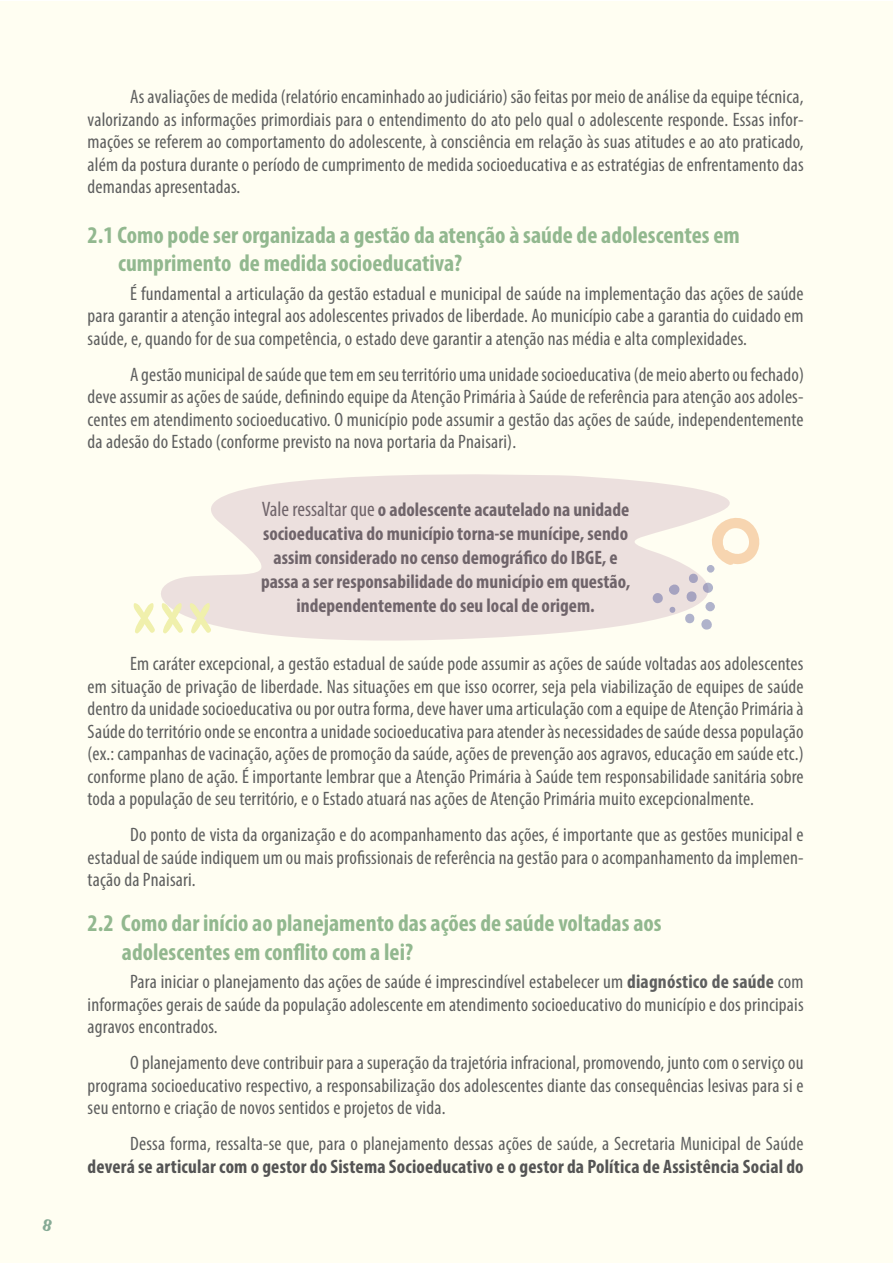
<style>
.page{position:relative;width:893px;height:1263px;background:#fff}
.page>*{position:absolute;margin:0;border:0;box-sizing:border-box;transform-origin:0 0}
.t1{font:700 condensed 24px/28.5px "Myriad Pro";color:#92b88f}
.t2{font:condensed 19.5px/22.5px "Myriad Pro";letter-spacing:.01em;color:#5e5f5f;text-align:justify}
.t3{font:700 condensed 19.5px/24px "Myriad Pro";color:#545454;text-align:center}
.t4{font:19.5px "Crickhollow Demo";color:#86aa95}
.s1{font-weight:400;font-size:21px}
.s2{font-weight:700}
</style>
<div class="page">
<div style="left:0;top:2px;width:893px;height:1261px;background:#fffef2"></div>
<svg style="left:161px;top:474px;width:569px;height:167px;fill:#ece0de"></svg>
<svg style="left:652px;top:514px;width:108px;height:116px"></svg>
<svg style="left:133px;top:603px;width:79px;height:31px"></svg>
<p class="t4" style="left:43px;top:1215px;width:11px">8</p>
<p class="t2" style="left:88px;top:85px;width:718px;text-indent:43px">As avaliações de medida (relatório encaminhado ao judiciário) são feitas por meio de análise da equipe técnica, valorizando as informações primordiais para o entendimento do ato pelo qual o adolescente responde. Essas infor&shy;mações se referem ao comportamento do adolescente, à consciência em relação às suas atitudes e ao ato praticado, além da postura durante o período de cumprimento de medida socioeducativa e as estratégias de enfrentamento das demandas apresentadas.</p>
<p class="t1" style="left:118px;top:220px;width:623px;text-indent:-31px">2.1 Como pode ser organizada a gestão da atenção à saúde de adolescentes em cumprimento de medida socioeducativa?</p>
<p class="t2" style="left:88px;top:282px;width:717px;text-indent:43px">É fundamental a articulação da gestão estadual e municipal de saúde na implementação das ações de saúde para garantir a atenção integral aos adolescentes privados de liberdade. Ao município cabe a garantia do cuidado em saúde, e, quando for de sua competência, o estado deve garantir a atenção nas média e alta complexidades.</p>
<p class="t2" style="left:88px;top:363px;width:718px;text-indent:43px">A gestão municipal de saúde que tem em seu território uma unidade socioeducativa (de meio aberto ou fechado) deve assumir as ações de saúde, definindo equipe da Atenção Primária à Saúde de referência para atenção aos adoles&shy;centes em atendimento socioeducativo. O município pode assumir a gestão das ações de saúde, independentemente da adesão do Estado (conforme previsto na nova portaria da Pnaisari).</p>
<p class="t3" style="left:261px;top:497px;width:371px"><span class="s1">Vale ressaltar que</span> o adolescente acautelado na unidade socioeducativa do município torna-se munícipe, sendo assim considerado no censo demográfico do IBGE, e passa a ser responsabilidade do município em questão, independentemente do seu local de origem.</p>
<p class="t2" style="left:88px;top:652px;width:718px;text-indent:43px">Em caráter excepcional, a gestão estadual de saúde pode assumir as ações de saúde voltadas aos adolescentes em situação de privação de liberdade. Nas situações em que isso ocorrer, seja pela viabilização de equipes de saúde dentro da unidade socioeducativa ou por outra forma, deve haver uma articulação com a equipe de Atenção Primária à Saúde do território onde se encontra a unidade socioeducativa para atender às necessidades de saúde dessa população (ex.: campanhas de vacinação, ações de promoção da saúde, ações de prevenção aos agravos, educação em saúde etc.) conforme plano de ação. É importante lembrar que a Atenção Primária à Saúde tem responsabilidade sanitária sobre toda a população de seu território, e o Estado atuará nas ações de Atenção Primária muito excepcionalmente.</p>
<p class="t2" style="left:88px;top:823px;width:718px;text-indent:43px">Do ponto de vista da organização e do acompanhamento das ações, é importante que as gestões municipal e estadual de saúde indiquem um ou mais profissionais de referência na gestão para o acompanhamento da implemen&shy;tação da Pnaisari.</p>
<p class="t1" style="left:122px;top:908px;width:541px;text-indent:-34px">2.2 Como dar início ao planejamento das ações de saúde voltadas aos adolescentes em conflito com a lei?</p>
<p class="t2" style="left:88px;top:970px;width:717px;text-indent:43px">Para iniciar o planejamento das ações de saúde é imprescindível estabelecer um <span class="s2">diagnóstico de saúde</span> com informações gerais de saúde da população adolescente em atendimento socioeducativo do município e dos principais agravos encontrados.</p>
<p class="t2" style="left:88px;top:1051px;width:718px;text-indent:43px">O planejamento deve contribuir para a superação da trajetória infracional, promovendo, junto com o serviço ou programa socioeducativo respectivo, a responsabilização dos adolescentes diante das consequências lesivas para si e seu entorno e criação de novos sentidos e projetos de vida.</p>
<p class="t2" style="left:130px;top:1132px;width:675px">Dessa forma, ressalta-se que, para o planejamento dessas ações de saúde, a Secretaria Municipal de Saúde</p>
<p class="t3" style="left:88px;top:1154px;width:718px">deverá se articular com o gestor do Sistema Socioeducativo e o gestor da Política de Assistência Social do</p>
</div>
